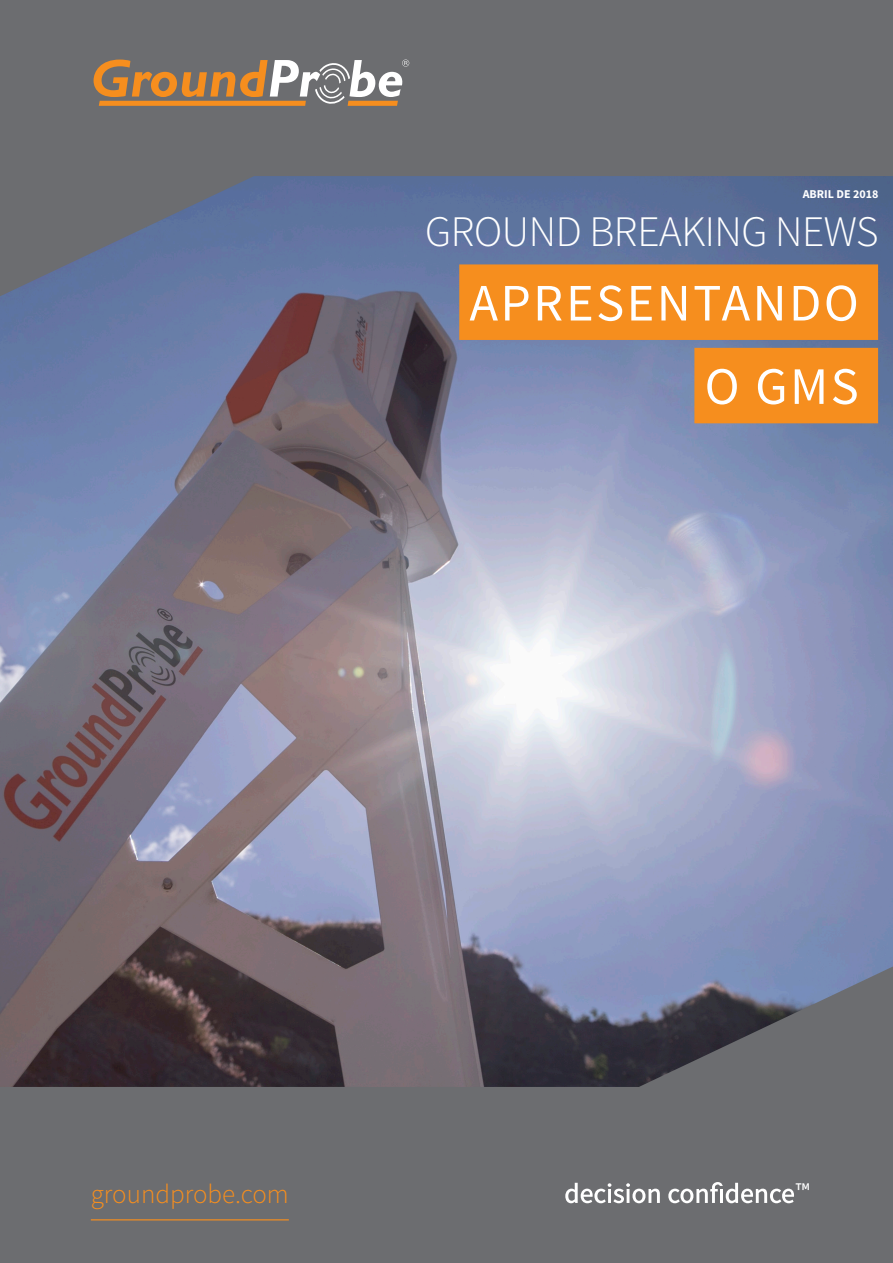
<style>
.page{position:relative;width:893px;height:1263px;background:#fff}
.page>*{position:absolute;margin:0;border:0;box-sizing:border-box;transform-origin:0 0}
.GP__Vision___Bar_beh{font:52.65px "Source Sans Pro";letter-spacing:.05em;color:#fff}
.GP__Main_Header{font:300 43.5px "Source Sans Pro";letter-spacing:-.01em;color:#fff}
.GP__URL_Footer_-_Lin{font:300 27px "Source Sans Pro";color:#f68e1e}
.t1{font:21.75px "Source Sans Pro";color:#fff}
.GP__Sub_header_Alter{font:700 12px "Source Sans Pro";color:#fff}
</style>
<div class="page">
<img style="left:0;top:296px;width:893px;height:670px">
<div style="left:459px;top:264px;width:419px;height:76px;background:#f68e1e"></div>
<div style="left:694px;top:348px;width:184px;height:75px;background:#f68e1e"></div>
<svg style="left:0;top:0;width:893px;height:296px;background:#6e7079"></svg>
<svg style="left:0;top:966px;width:893px;height:297px;background:#646268"></svg>
<svg style="left:94px;top:60px;width:315px;height:46px;background:#a5896d"></svg>
<svg style="left:565px;top:1183px;width:95px;height:20px"></svg>
<svg style="left:668px;top:1182px;width:126px;height:21px"></svg>
<hr style="left:91px;top:1219px;width:198px;height:1px;background:#f68e1e">
<p class="GP__Sub_header_Alter" style="left:803px;top:187px;width:77px">ABRIL DE 2018</p>
<p class="GP__Main_Header" style="left:425px;top:205px;width:455px">GROUND BREAKING NEWS</p>
<p class="GP__Vision___Bar_beh" style="left:470px;top:270px;width:390px">APRESENTANDO</p>
<p class="GP__Vision___Bar_beh" style="left:705px;top:354px;width:155px">O GMS</p>
<p class="GP__URL_Footer_-_Lin" style="left:91px;top:1178px;width:200px">groundprobe.com</p>
<p class="t1" style="left:796px;top:1176px;width:15px">™</p>
</div>
